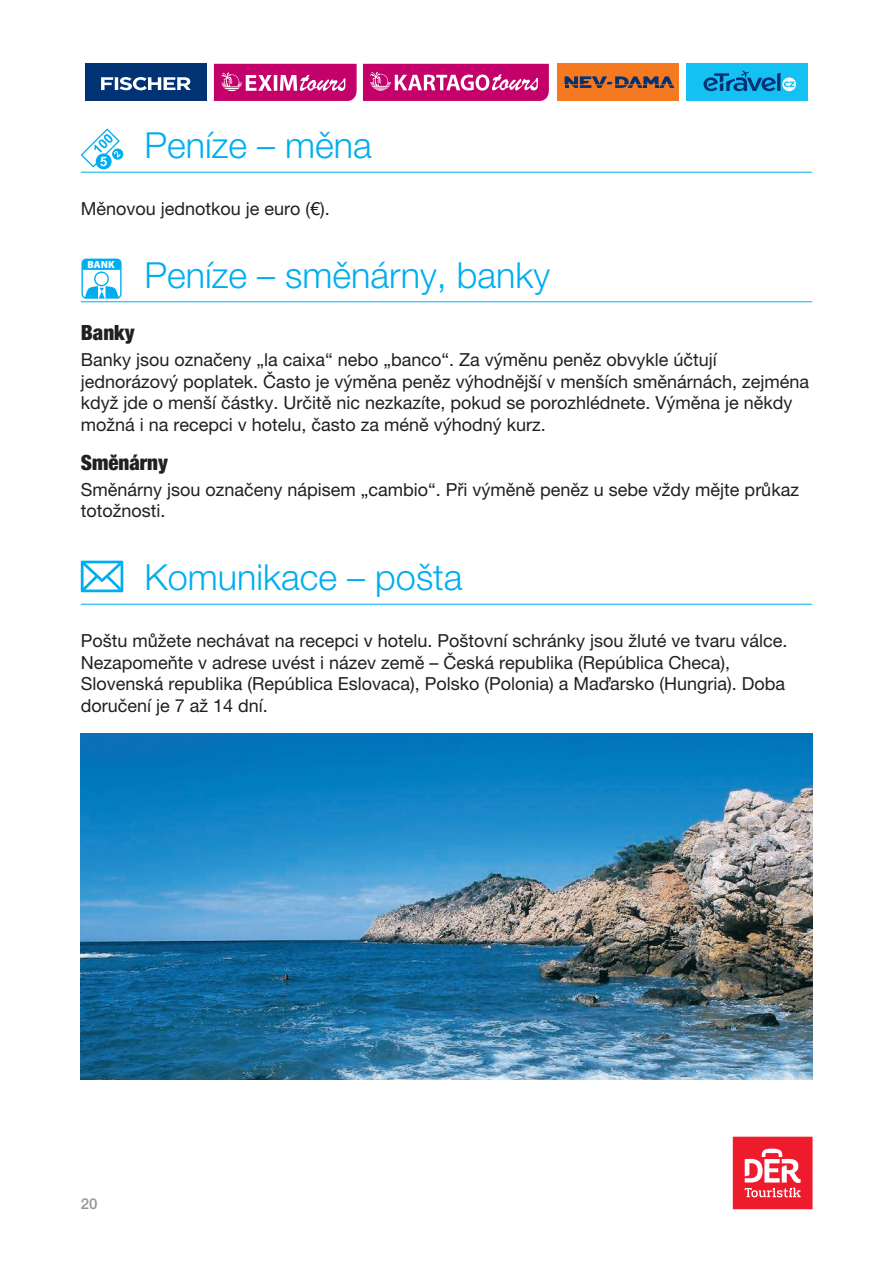
<style>
.page{position:relative;width:893px;height:1263px;background:#fff}
.page>*{position:absolute;margin:0;border:0;box-sizing:border-box;transform-origin:0 0}
.t1{font:300 36px "Helvetica Neue CE";color:#00aeef}
.t2{font:900 condensed 21px "Helvetica Neue CE";color:#231f20}
.t3{font:18px/21.6px "Helvetica Neue CE";color:#231f20}
.t4{font:500 15px "Helvetica Neue CE";color:#939598}
.t5{font:900 10.2px "Myriad Pro";color:#fff}
</style>
<div class="page">
<div style="left:85px;top:64px;width:122px;height:37px;background:#013374"></div>
<svg style="left:100px;top:77px;width:91px;height:13px"></svg>
<div style="left:557px;top:64px;width:122px;height:37px;background:#f47921"></div>
<svg style="left:565px;top:76px;width:109px;height:12px"></svg>
<div style="left:686px;top:64px;width:122px;height:37px;background:#15c0f2"></div>
<svg style="left:703px;top:71px;width:93px;height:20px"></svg>
<svg style="left:214px;top:64px;width:143px;height:37px;background:#cd2b83"></svg>
<svg style="left:363px;top:64px;width:186px;height:37px;background:#cd2c84"></svg>
<div style="left:733px;top:1137px;width:79px;height:72px;background:#ee1b2d"></div>
<svg style="left:745px;top:1148px;width:56px;height:49px"></svg>
<hr style="left:81px;top:172px;width:731px;height:1px;background:#00aeef">
<hr style="left:81px;top:301px;width:731px;height:1px;background:#00aeef">
<hr style="left:81px;top:604px;width:731px;height:1px;background:#00aeef">
<svg style="left:81px;top:129px;width:42px;height:40px"></svg>
<div style="left:81px;top:259px;width:41px;height:40px;border:1px solid #00aeef;border-radius:4px"></div>
<svg style="left:82px;top:259px;width:39px;height:40px"></svg>
<svg style="left:81px;top:561px;width:42px;height:31px"></svg>
<img style="left:81px;top:733px;width:731px;height:346px">
<h1 class="t1" style="left:145px;top:124px;width:229px">Peníze – měna</h1>
<p class="t3" style="left:81px;top:198px;width:251px">Měnovou jednotkou je euro (€).</p>
<p class="t5" style="left:88px;top:259px;width:29px">BANK</p>
<h1 class="t1" style="left:145px;top:254px;width:407px">Peníze – směnárny, banky</h1>
<p class="t2" style="left:81px;top:320px;width:55px">Banky</p>
<p class="t3" style="left:81px;top:349px;width:730px">Banky jsou označeny „la caixa“ nebo „banco“. Za výměnu peněz obvykle účtují jednorázový poplatek. Často je výměna peněz výhodnější v menších směnárnách, zejména když jde o menší částky. Určitě nic nezkazíte, pokud se porozhlédnete. Výměna je někdy možná i na recepci v hotelu, často za méně výhodný kurz.</p>
<p class="t2" style="left:81px;top:450px;width:89px">Směnárny</p>
<p class="t3" style="left:81px;top:479px;width:720px">Směnárny jsou označeny nápisem „cambio“. Při výměně peněz u sebe vždy mějte průkaz totožnosti.</p>
<h1 class="t1" style="left:145px;top:556px;width:320px">Komunikace – pošta</h1>
<p class="t3" style="left:81px;top:630px;width:708px">Poštu můžete nechávat na recepci v hotelu. Poštovní schránky jsou žluté ve tvaru válce.<br>Nezapomeňte v adrese uvést i název země – Česká republika (República Checa), Slovenská republika (República Eslovaca), Polsko (Polonia) a Maďarsko (Hungria). Doba doručení je 7 až 14 dní.</p>
<p class="t4" style="left:81px;top:1194px;width:18px">20</p>
</div>
